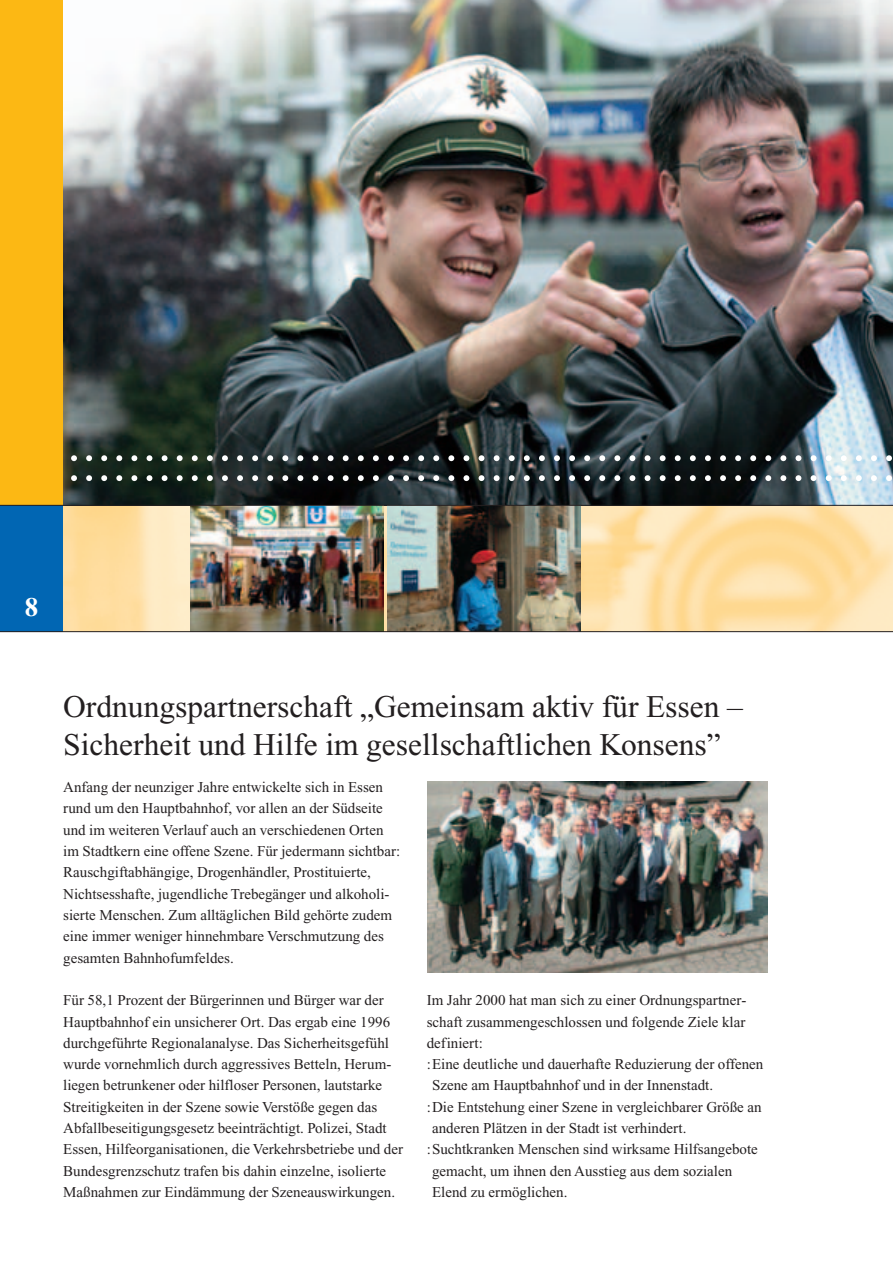
<style>
.page{position:relative;width:893px;height:1262px;background:#fff}
.page>*{position:absolute;margin:0;border:0;box-sizing:border-box;transform-origin:0 0}
.t1{font:54.3px "Times New Roman";color:#fff}
.t2{font:31.5px/37.8px "Times New Roman";color:#231f20}
.t3{font:700 27px "Times New Roman";color:#fff}
.t4{font:15px/21.3px "Times New Roman";color:#231f20}
</style>
<div class="page">
<img style="left:63px;top:506px;width:829px;height:125px">
<img style="left:63px;top:0;width:829px;height:505px">
<div style="left:1px;top:0;width:62px;height:505px;background:#fcb814"></div>
<div style="left:1px;top:505px;width:62px;height:126px;background:#0166b3"></div>
<img style="left:427px;top:781px;width:340px;height:191px">
<img style="left:190px;top:506px;width:193px;height:125px">
<img style="left:387px;top:506px;width:193px;height:125px">
<hr style="left:1px;top:505px;width:891px;height:1px;background:#231f20">
<hr style="left:1px;top:631px;width:891px;height:1px;background:#231f20">
<h1 class="t1" style="left:66px;top:442px;width:831px">:::::::::::::::::::::::::::::::::::::::::::::::::::::::</h1>
<h3 class="t3" style="left:25px;top:598px;width:15px">8</h3>
<h2 class="t2" style="left:63px;top:690px;width:681px">Ordnungspartnerschaft „Gemeinsam aktiv für Essen –<br>Sicherheit und Hilfe im gesellschaftlichen Konsens”</h2>
<p class="t4" style="left:63px;top:778px;width:338px">Anfang der neunziger Jahre entwickelte sich in Essen rund um den Hauptbahnhof, vor allen an der Südseite und im weiteren Verlauf auch an verschiedenen Orten im Stadtkern eine offene Szene. Für jedermann sichtbar:<br>Rauschgiftabhängige, Drogenhändler, Prostituierte, Nichtsesshafte, jugendliche Trebegänger und alkoholi&shy;sierte Menschen. Zum alltäglichen Bild gehörte zudem eine immer weniger hinnehmbare Verschmutzung des gesamten Bahnhofumfeldes.</p>
<p class="t4" style="left:63px;top:991px;width:341px">Für 58,1 Prozent der Bürgerinnen und Bürger war der Hauptbahnhof ein unsicherer Ort. Das ergab eine 1996 durchgeführte Regionalanalyse. Das Sicherheitsgefühl wurde vornehmlich durch aggressives Betteln, Herum&shy;liegen betrunkener oder hilfloser Personen, lautstarke Streitigkeiten in der Szene sowie Verstöße gegen das Abfallbeseitigungsgesetz beeinträchtigt. Polizei, Stadt Essen, Hilfeorganisationen, die Verkehrsbetriebe und der Bundesgrenzschutz trafen bis dahin einzelne, isolierte Maßnahmen zur Eindämmung der Szeneauswirkungen.</p>
<p class="t4" style="left:426px;top:991px;width:321px">Im Jahr 2000 hat man sich zu einer Ordnungspartner-</p>
<p class="t4" style="left:426px;top:1012px;width:320px">schaft zusammengeschlossen und folgende Ziele klar</p>
<p class="t4" style="left:426px;top:1033px;width:58px">definiert:</p>
<p class="t4" style="left:426px;top:1054px;width:338px">:Eine deutliche und dauerhafte Reduzierung der offenen</p>
<p class="t4" style="left:432px;top:1076px;width:282px">Szene am Hauptbahnhof und in der Innenstadt.</p>
<p class="t4" style="left:426px;top:1097px;width:336px">:Die Entstehung einer Szene in vergleichbarer Größe an</p>
<p class="t4" style="left:432px;top:1118px;width:256px">anderen Plätzen in der Stadt ist verhindert.</p>
<p class="t4" style="left:426px;top:1140px;width:333px">:Suchtkranken Menschen sind wirksame Hilfsangebote</p>
<p class="t4" style="left:432px;top:1161px;width:302px">gemacht, um ihnen den Ausstieg aus dem sozialen</p>
<p class="t4" style="left:432px;top:1182px;width:137px">Elend zu ermöglichen.</p>
</div>
